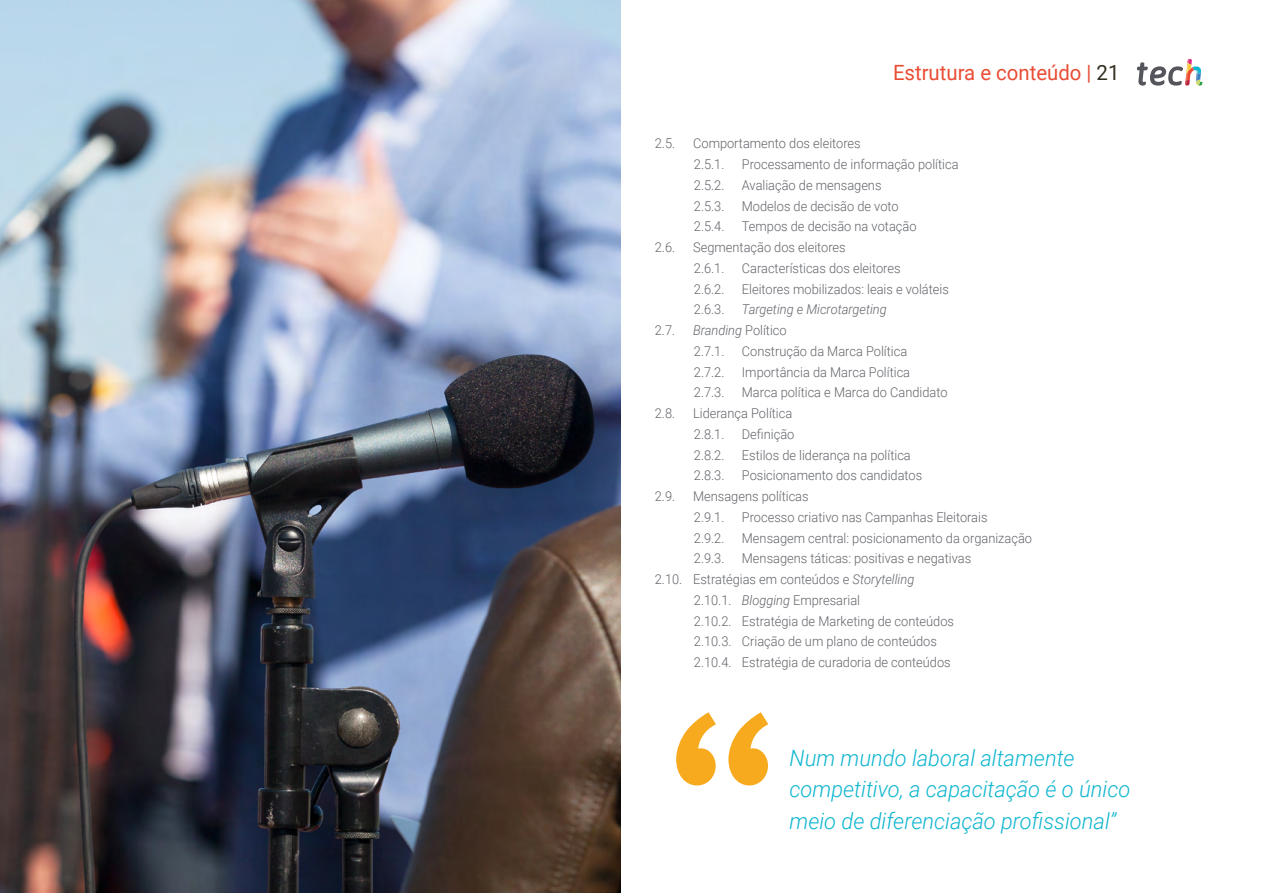
<style>
.page{position:relative;width:1263px;height:893px;background:#fff}
.page>*{position:absolute;margin:0;border:0;box-sizing:border-box;transform-origin:0 0}
.t1{font:italic 300 22.5px/31.5px "Roboto";color:#0fb6cf}
.t2{font:21px "Roboto";color:#e94d35}
.t3{font:300 13.5px/20.7px "Roboto";color:#61646a;scale:.95 1}
.t4{font:italic 300 13.5px "Roboto";color:#61646a;scale:.95 1}
.s1{color:#312e20}
.s2{font-style:italic}
</style>
<div class="page">
<img style="left:0;top:0;width:621px;height:893px">
<svg style="left:1137px;top:59px;width:65px;height:27px"></svg>
<svg style="left:676px;top:712px;width:92px;height:73px"></svg>
<h2 class="t2" style="left:893px;top:57px;width:228px">Estrutura e conteúdo | <span class="s1">21</span></h2>
<p class="t3" style="left:655px;top:133px;width:23px">2.5.</p>
<p class="t3" style="left:693px;top:133px;width:178px">Comportamento dos eleitores<br>2.5.1.</p>
<p class="t3" style="left:742px;top:153px;width:230px">Processamento de informação política</p>
<p class="t3" style="left:694px;top:174px;width:34px">2.5.2.</p>
<p class="t3" style="left:742px;top:174px;width:148px">Avaliação de mensagens</p>
<p class="t3" style="left:694px;top:195px;width:34px">2.5.3.</p>
<p class="t3" style="left:742px;top:195px;width:167px">Modelos de decisão de voto</p>
<p class="t3" style="left:694px;top:216px;width:34px">2.5.4.</p>
<p class="t3" style="left:742px;top:216px;width:185px">Tempos de decisão na votação</p>
<p class="t3" style="left:655px;top:236px;width:23px">2.6.</p>
<p class="t3" style="left:693px;top:236px;width:162px">Segmentação dos eleitores<br>2.6.1.</p>
<p class="t3" style="left:742px;top:257px;width:168px">Características dos eleitores</p>
<p class="t3" style="left:694px;top:278px;width:34px">2.6.2.</p>
<p class="t3" style="left:742px;top:278px;width:219px">Eleitores mobilizados: leais e voláteis</p>
<p class="t3" style="left:694px;top:299px;width:34px">2.6.3.</p>
<p class="t4" style="left:742px;top:300px;width:154px">Targeting e Microtargeting</p>
<p class="t3" style="left:655px;top:319px;width:23px">2.7.</p>
<p class="t3" style="left:693px;top:319px;width:100px"><span class="s2">Branding</span> Político<br>2.7.1.</p>
<p class="t3" style="left:742px;top:340px;width:176px">Construção da Marca Política</p>
<p class="t3" style="left:694px;top:361px;width:34px">2.7.2.</p>
<p class="t3" style="left:742px;top:361px;width:179px">Importância da Marca Política</p>
<p class="t3" style="left:694px;top:382px;width:34px">2.7.3.</p>
<p class="t3" style="left:742px;top:382px;width:218px">Marca política e Marca do Candidato</p>
<p class="t3" style="left:655px;top:402px;width:23px">2.8.</p>
<p class="t3" style="left:693px;top:402px;width:106px">Liderança Política<br>2.8.1.</p>
<p class="t3" style="left:742px;top:423px;width:57px">Definição</p>
<p class="t3" style="left:694px;top:444px;width:34px">2.8.2.</p>
<p class="t3" style="left:742px;top:444px;width:179px">Estilos de liderança na política</p>
<p class="t3" style="left:694px;top:465px;width:34px">2.8.3.</p>
<p class="t3" style="left:742px;top:465px;width:191px">Posicionamento dos candidatos</p>
<p class="t3" style="left:655px;top:485px;width:23px">2.9.</p>
<p class="t3" style="left:693px;top:485px;width:123px">Mensagens políticas<br>2.9.1.</p>
<p class="t3" style="left:742px;top:506px;width:260px">Processo criativo nas Campanhas Eleitorais</p>
<p class="t3" style="left:694px;top:527px;width:34px">2.9.2.</p>
<p class="t3" style="left:742px;top:527px;width:307px">Mensagem central: posicionamento da organização</p>
<p class="t3" style="left:694px;top:548px;width:34px">2.9.3.</p>
<p class="t3" style="left:742px;top:548px;width:243px">Mensagens táticas: positivas e negativas</p>
<p class="t3" style="left:655px;top:568px;width:275px">2.10. Estratégias em conteúdos e <span class="s2">Storytelling</span></p>
<p class="t3" style="left:694px;top:589px;width:176px">2.10.1. <span class="s2">Blogging</span> Empresarial</p>
<p class="t3" style="left:694px;top:610px;width:275px">2.10.2. Estratégia de Marketing de conteúdos</p>
<p class="t3" style="left:694px;top:631px;width:257px">2.10.3. Criação de um plano de conteúdos</p>
<p class="t3" style="left:694px;top:651px;width:272px">2.10.4. Estratégia de curadoria de conteúdos</p>
<h1 class="t1" style="left:789px;top:741px;width:342px">Num mundo laboral altamente competitivo, a capacitação é o único meio de diferenciação profissional”</h1>
</div>
